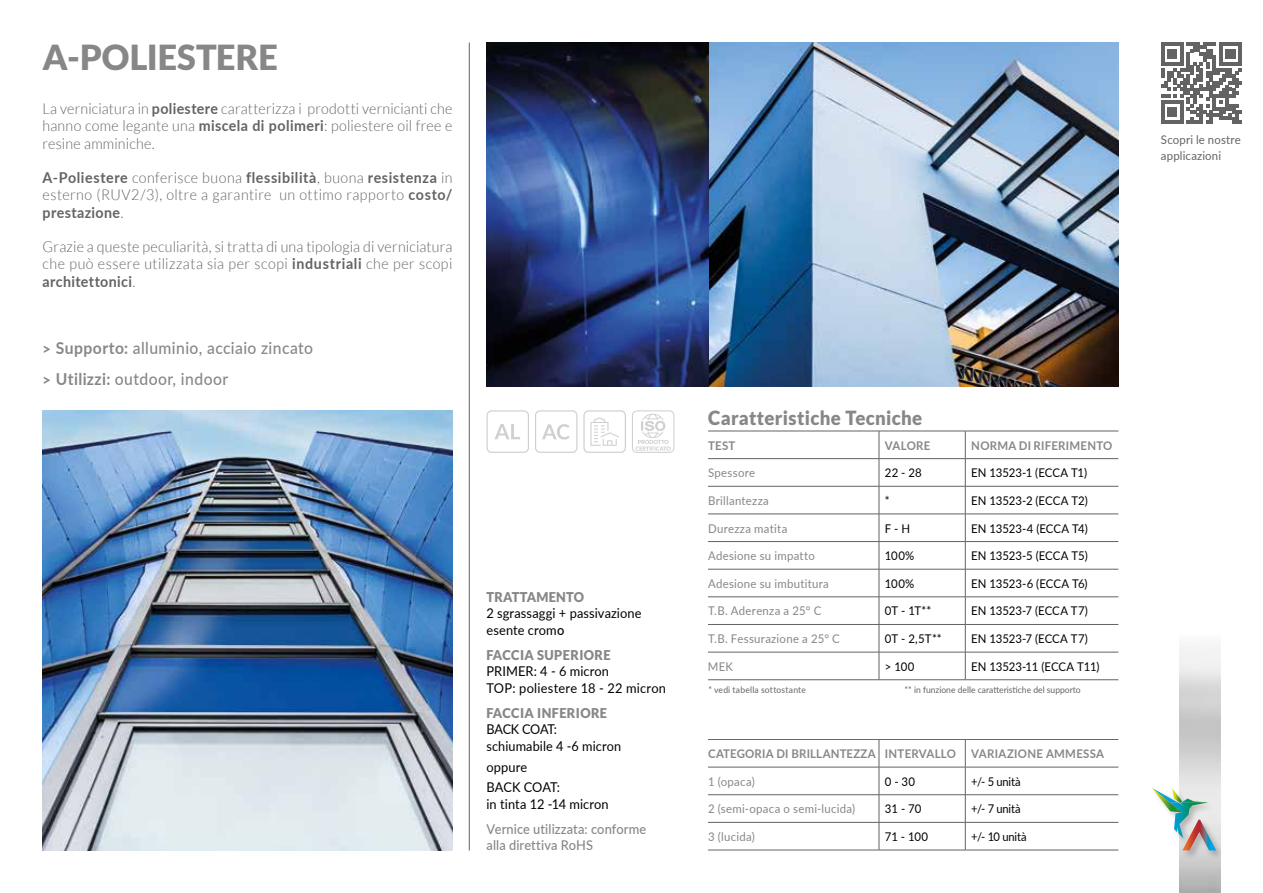
<style>
.page{position:relative;width:1263px;height:893px;background:#fff}
.page>*{position:absolute;margin:0;border:0;box-sizing:border-box;transform-origin:0 0}
.t1{font:900 34.5px "Lato";letter-spacing:-.005em;color:#878787}
.t2{font:900 19.5px "Lato";letter-spacing:.015em;color:#878787;scale:.95 1}
.t3{font:500 16.5px/31px "Lato";letter-spacing:.025em;color:#878787;scale:.95 1}
.t4{font:300 15px/17.2px "Lato";letter-spacing:.025em;color:#646363;text-align:justify;scale:.95 1}
.t5{font:13.5px/16.5px "Lato";letter-spacing:.01em;color:#000;scale:.95 1}
.t6{font:500 13.5px/16.5px "Lato";letter-spacing:.01em;color:#878787;scale:.95 1}
.t7{font:900 13.5px "Lato";letter-spacing:.03em;color:#878787;scale:.95 1}
.t8{font:13.5px/16.5px "Lato";letter-spacing:.01em;color:#000;scale:.94 1}
.t9{font:12px "Lato";color:#000;scale:.95 1}
.t10{font:12px "Lato";letter-spacing:.025em;color:#878787;scale:.95 1}
.t11{font:700 12px "Lato";letter-spacing:.025em;color:#878787;scale:.95 1}
.t12{font:12px "Lato";color:#000;scale:.93 1}
.t13{font:12px/16.5px "Lato";letter-spacing:.015em;color:#646363;scale:.95 1}
.t14{font:9px "Lato";color:#646363;scale:.95 1}
.t15{font:9px "Lato";letter-spacing:.025em;color:#646363;scale:.95 1}
.s1{font-weight:700}
.s2{font-weight:500}
</style>
<div class="page">
<div style="left:632px;top:410px;width:42px;height:43px;border:1px solid #d0d0d0;border-radius:5px"></div>
<img style="left:43px;top:410px;width:409px;height:440px">
<svg style="left:1161px;top:43px;width:81px;height:80px"></svg>
<img style="left:708px;top:43px;width:410px;height:343px">
<img style="left:486px;top:43px;width:222px;height:343px">
<div style="left:583px;top:410px;width:43px;height:43px;border:1px solid #d0d0d0;border-radius:5px"></div>
<svg style="left:590px;top:417px;width:29px;height:29px"></svg>
<div style="left:486px;top:410px;width:43px;height:43px;border:1px solid #d0d0d0;border-radius:5px"></div>
<svg style="left:495px;top:424px;width:25px;height:15px"></svg>
<div style="left:535px;top:410px;width:42px;height:43px;border:1px solid #d0d0d0;border-radius:5px"></div>
<svg style="left:542px;top:424px;width:28px;height:15px"></svg>
<svg style="left:636px;top:414px;width:35px;height:37px"></svg>
<svg style="left:880px;top:432px;width:238px;height:247px"></svg>
<hr style="left:708px;top:431px;width:171px;height:1px;background:#646363">
<hr style="left:879px;top:431px;width:86px;height:1px;background:#646363">
<hr style="left:965px;top:431px;width:153px;height:1px;background:#646363">
<hr style="left:708px;top:458px;width:171px;height:1px;background:#646363">
<hr style="left:879px;top:458px;width:86px;height:1px;background:#646363">
<hr style="left:965px;top:458px;width:153px;height:1px;background:#646363">
<hr style="left:708px;top:486px;width:171px;height:1px;background:#646363">
<hr style="left:879px;top:486px;width:86px;height:1px;background:#646363">
<hr style="left:965px;top:486px;width:153px;height:1px;background:#646363">
<hr style="left:708px;top:514px;width:171px;height:1px;background:#646363">
<hr style="left:879px;top:514px;width:86px;height:1px;background:#646363">
<hr style="left:965px;top:514px;width:153px;height:1px;background:#646363">
<hr style="left:708px;top:541px;width:171px;height:1px;background:#646363">
<hr style="left:879px;top:541px;width:86px;height:1px;background:#646363">
<hr style="left:965px;top:541px;width:153px;height:1px;background:#646363">
<hr style="left:708px;top:569px;width:171px;height:1px;background:#646363">
<hr style="left:879px;top:569px;width:86px;height:1px;background:#646363">
<hr style="left:965px;top:569px;width:153px;height:1px;background:#646363">
<hr style="left:708px;top:597px;width:171px;height:1px;background:#646363">
<hr style="left:879px;top:597px;width:86px;height:1px;background:#646363">
<hr style="left:965px;top:597px;width:153px;height:1px;background:#646363">
<hr style="left:708px;top:624px;width:171px;height:1px;background:#646363">
<hr style="left:879px;top:624px;width:86px;height:1px;background:#646363">
<hr style="left:965px;top:624px;width:153px;height:1px;background:#646363">
<hr style="left:708px;top:652px;width:171px;height:1px;background:#646363">
<hr style="left:879px;top:652px;width:86px;height:1px;background:#646363">
<svg style="left:879px;top:431px;width:1px;height:248px"></svg>
<hr style="left:965px;top:652px;width:153px;height:1px;background:#646363">
<svg style="left:965px;top:431px;width:1px;height:248px"></svg>
<hr style="left:708px;top:679px;width:171px;height:1px;background:#646363">
<hr style="left:879px;top:679px;width:86px;height:1px;background:#646363">
<hr style="left:965px;top:679px;width:153px;height:1px;background:#646363">
<hr style="left:708px;top:739px;width:171px;height:1px;background:#646363">
<hr style="left:708px;top:767px;width:171px;height:1px;background:#646363">
<hr style="left:708px;top:794px;width:171px;height:1px;background:#646363">
<hr style="left:708px;top:822px;width:171px;height:1px;background:#646363">
<svg style="left:879px;top:739px;width:239px;height:111px"></svg>
<hr style="left:708px;top:850px;width:171px;height:1px;background:#646363">
<hr style="left:879px;top:850px;width:86px;height:1px;background:#646363">
<hr style="left:965px;top:850px;width:153px;height:1px;background:#646363">
<div style="left:1151px;top:787px;width:73px;height:72px;background:#000;opacity:.23"></div>
<img style="left:1182px;top:820px;width:34px;height:30px">
<img style="left:1182px;top:795px;width:25px;height:7px">
<img style="left:1170px;top:802px;width:22px;height:22px">
<img style="left:1192px;top:802px;width:16px;height:4px">
<img style="left:1174px;top:824px;width:9px;height:14px">
<img style="left:1152px;top:788px;width:30px;height:24px">
<img style="left:1172px;top:788px;width:10px;height:15px">
<hr style="left:469px;top:43px;width:1px;height:807px;background:#646363">
<h1 class="t1" style="left:43px;top:37px;width:237px">A-POLIESTERE</h1>
<p class="t4" style="left:43px;top:100px;width:433px">La verniciatura in <span class="s1">poliestere</span> caratterizza i prodotti vernicianti che hanno come legante una <span class="s1">miscela di polimeri</span>: poliestere oil free e resine amminiche.</p>
<p class="t4" style="left:43px;top:169px;width:433px"><span class="s1">A-Poliestere</span> conferisce buona <span class="s1">flessibilità</span>, buona <span class="s1">resistenza</span> in esterno (RUV2/3), oltre a garantire un ottimo rapporto <span class="s1">costo/ prestazione</span>.</p>
<p class="t4" style="left:43px;top:238px;width:433px">Grazie a queste peculiarità, si tratta di una tipologia di verniciatura che può essere utilizzata sia per scopi <span class="s1">industriali</span> che per scopi <span class="s1">architettonici</span>.</p>
<p class="t3" style="left:43px;top:332px;width:286px"><span class="s1">&gt; Supporto:</span> alluminio, acciaio zincato <span class="s1">&gt; Utilizzi:</span> outdoor, indoor</p>
<p class="t7" style="left:486px;top:589px;width:104px">TRATTAMENTO</p>
<p class="t5" style="left:486px;top:605px;width:165px">2 sgrassaggi + passivazione esente crom<span class="s2">o</span></p>
<p class="t7" style="left:486px;top:647px;width:132px">FACCIA SUPERIORE</p>
<p class="t5" style="left:486px;top:663px;width:191px">PRIMER: 4 - 6 micron<br>TOP: poliestere 18 - 22 micron</p>
<p class="t7" style="left:486px;top:705px;width:129px">FACCIA INFERIORE</p>
<p class="t8" style="left:486px;top:721px;width:145px">BACK COAT: schiumabile 4 -6 micron</p>
<p class="t5" style="left:486px;top:756px;width:79px;line-height:20.7px">oppure<br>BACK COAT:</p>
<p class="t5" style="left:486px;top:795px;width:130px">in tinta 12 -14 micron</p>
<p class="t6" style="left:486px;top:820px;width:170px">Vernice utilizzata: conforme alla direttiva RoHS</p>
<h2 class="t2" style="left:708px;top:406px;width:227px">Caratteristiche Tecniche</h2>
<p class="t11" style="left:708px;top:436px;width:30px">TEST</p>
<p class="t11" style="left:885px;top:436px;width:49px">VALORE</p>
<p class="t11" style="left:971px;top:436px;width:150px">NORMA DI RIFERIMENTO</p>
<p class="t10" style="left:708px;top:464px;width:51px">Spessore</p>
<p class="t9" style="left:885px;top:464px;width:40px">22 - 28</p>
<p class="t9" style="left:971px;top:464px;width:123px">EN 13523-1 (ECCA T1)</p>
<p class="t10" style="left:708px;top:492px;width:65px">Brillantezza</p>
<p class="t9" style="left:885px;top:492px;width:7px">*</p>
<p class="t9" style="left:971px;top:492px;width:124px">EN 13523-2 (ECCA T2)</p>
<p class="t10" style="left:708px;top:520px;width:85px">Durezza matita</p>
<p class="t9" style="left:885px;top:520px;width:28px">F - H</p>
<p class="t9" style="left:971px;top:520px;width:124px">EN 13523-4 (ECCA T4)</p>
<p class="t10" style="left:708px;top:547px;width:114px">Adesione su impatto</p>
<p class="t9" style="left:885px;top:547px;width:33px">100%</p>
<p class="t9" style="left:971px;top:547px;width:124px">EN 13523-5 (ECCA T5)</p>
<p class="t10" style="left:708px;top:575px;width:129px">Adesione su imbutitura</p>
<p class="t9" style="left:885px;top:575px;width:33px">100%</p>
<p class="t9" style="left:971px;top:575px;width:124px">EN 13523-6 (ECCA T6)</p>
<p class="t10" style="left:708px;top:602px;width:121px">T.B. Aderenza a 25° C</p>
<p class="t9" style="left:885px;top:602px;width:50px">0T - 1T**</p>
<p class="t9" style="left:971px;top:602px;width:124px">EN 13523-7 (ECCA T7)</p>
<p class="t10" style="left:708px;top:630px;width:140px">T.B. Fessurazione a 25° C</p>
<p class="t9" style="left:885px;top:630px;width:61px">0T - 2,5T**</p>
<p class="t9" style="left:971px;top:630px;width:124px">EN 13523-7 (ECCA T7)</p>
<p class="t10" style="left:708px;top:658px;width:28px">MEK</p>
<p class="t9" style="left:885px;top:658px;width:33px">&gt; 100</p>
<p class="t9" style="left:971px;top:658px;width:137px">EN 13523-11 (ECCA T11)</p>
<p class="t15" style="left:708px;top:683px;width:104px">* vedi tabella sottostante</p>
<p class="t14" style="left:904px;top:683px;width:187px">** in funzione delle caratteristiche del supporto</p>
<p class="t11" style="left:708px;top:745px;width:262px">CATEGORIA DI BRILLANTEZZA INTERVALLO</p>
<p class="t11" style="left:971px;top:745px;width:141px">VARIAZIONE AMMESSA</p>
<p class="t10" style="left:708px;top:773px;width:51px">1 (opaca)</p>
<p class="t9" style="left:885px;top:773px;width:33px">0 - 30</p>
<p class="t12" style="left:971px;top:773px;width:55px">+/- 5 unità</p>
<p class="t10" style="left:708px;top:800px;width:156px">2 (semi-opaca o semi-lucida)</p>
<p class="t9" style="left:885px;top:800px;width:40px">31 - 70</p>
<p class="t12" style="left:971px;top:800px;width:55px">+/- 7 unità</p>
<p class="t10" style="left:708px;top:828px;width:51px">3 (lucida)</p>
<p class="t9" style="left:885px;top:828px;width:47px">71 - 100</p>
<p class="t12" style="left:971px;top:828px;width:61px">+/- 10 unità</p>
<p class="t13" style="left:1161px;top:130px;width:86px">Scopri le nostre applicazioni</p>
</div>
